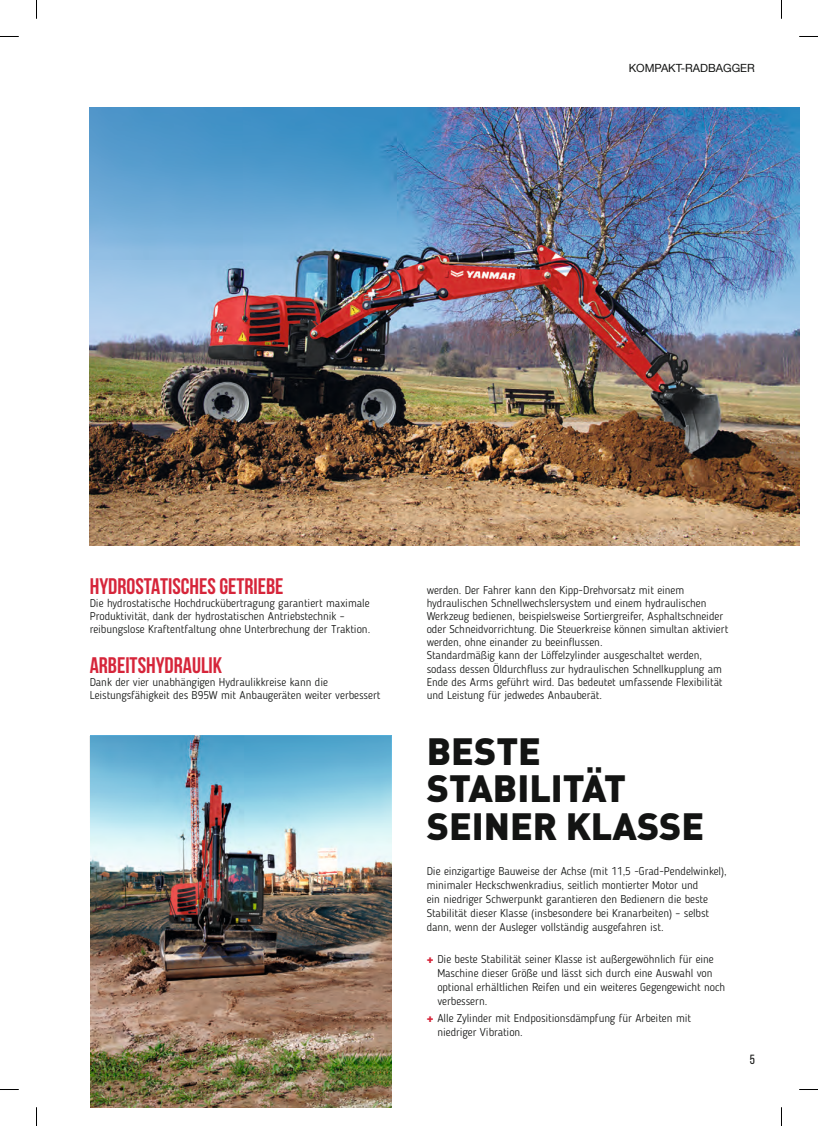
<style>
.page{position:relative;width:818px;height:1126px;background:#fff}
.page>*{position:absolute;margin:0;border:0;box-sizing:border-box;transform-origin:0 0}
.t1{font:900 37.5px/37.5px "DINOT";color:#131413}
.t2{font:700 22.5px "Bebas Neue";color:#d6253a}
.t3{font:13.25px "Bebas Neue";color:#131413}
.t4{font:300 11.25px/13.1px "Blogger Sans";color:#131413}
.t5{font:11.25px "Helvetica Neue LT Com";color:#131413}
.s1{font-family:"Helvetica Neue LT Com";font-weight:900;color:#d6253a}
</style>
<div class="page">
<img style="left:90px;top:107px;width:708px;height:438px">
<img style="left:90px;top:926px;width:301px;height:181px">
<img style="left:90px;top:735px;width:301px;height:191px">
<svg style="left:0;top:36px;width:19px;height:1px"></svg>
<svg style="left:799px;top:36px;width:18px;height:1px"></svg>
<svg style="left:0;top:1089px;width:19px;height:1px"></svg>
<svg style="left:799px;top:1089px;width:18px;height:1px"></svg>
<svg style="left:36px;top:0;width:1px;height:19px"></svg>
<svg style="left:36px;top:1107px;width:1px;height:18px"></svg>
<p class="t5" style="left:628px;top:61px;width:128px">KOMPAKT-RADBAGGER</p>
<h2 class="t2" style="left:90px;top:573px;width:195px">HYDROSTATISCHES GETRIEBE</h2>
<p class="t4" style="left:90px;top:596px;width:282px">Die hydrostatische Hochdruckübertragung garantiert maximale<br>Produktivität, dank der hydrostatischen Antriebstechnik – reibungslose Kraftentfaltung ohne Unterbrechung der Traktion.</p>
<h2 class="t2" style="left:90px;top:652px;width:134px">ARBEITSHYDRAULIK</h2>
<p class="t4" style="left:90px;top:675px;width:292px">Dank der vier unabhängigen Hydraulikkreise kann die<br>Leistungsfähigkeit des B95W mit Anbaugeräten weiter verbessert</p>
<p class="t4" style="left:426px;top:583px;width:303px">werden. Der Fahrer kann den Kipp-Drehvorsatz mit einem hydraulischen Schnellwechslersystem und einem hydraulischen Werkzeug bedienen, beispielsweise Sortiergreifer, Asphaltschneider oder Schneidvorrichtung. Die Steuerkreise können simultan aktiviert werden, ohne einander zu beeinflussen.<br>Standardmäßig kann der Löffelzylinder ausgeschaltet werden, sodass dessen Öldurchfluss zur hydraulischen Schnellkupplung am Ende des Arms geführt wird. Das bedeutet umfassende Flexibilität und Leistung für jedwedes Anbauberät.</p>
<h1 class="t1" style="left:426px;top:730px;width:279px">BESTE<br>STABILITÄT<br>SEINER KLASSE</h1>
<p class="t4" style="left:426px;top:863px;width:301px;line-height:14px">Die einzigartige Bauweise der Achse (mit 11,5 -Grad-Pendelwinkel), minimaler Heckschwenkradius, seitlich montierter Motor und<br>ein niedriger Schwerpunkt garantieren den Bedienern die beste Stabilität dieser Klasse (insbesondere bei Kranarbeiten) – selbst dann, wenn der Ausleger vollständig ausgefahren ist.</p>
<p class="t4" style="left:437px;top:951px;width:289px;line-height:14px;text-indent:-11px"><span class="s1">+</span> Die beste Stabilität seiner Klasse ist außergewöhnlich für eine Maschine dieser Größe und lässt sich durch eine Auswahl von optional erhältlichen Reifen und ein weiteres Gegengewicht noch verbessern.</p>
<p class="t4" style="left:437px;top:1011px;width:255px;line-height:14px;text-indent:-11px"><span class="s1">+</span> Alle Zylinder mit Endpositionsdämpfung für Arbeiten mit niedriger Vibration.</p>
<p class="t3" style="left:749px;top:1052px;width:7px">5</p>
</div>
